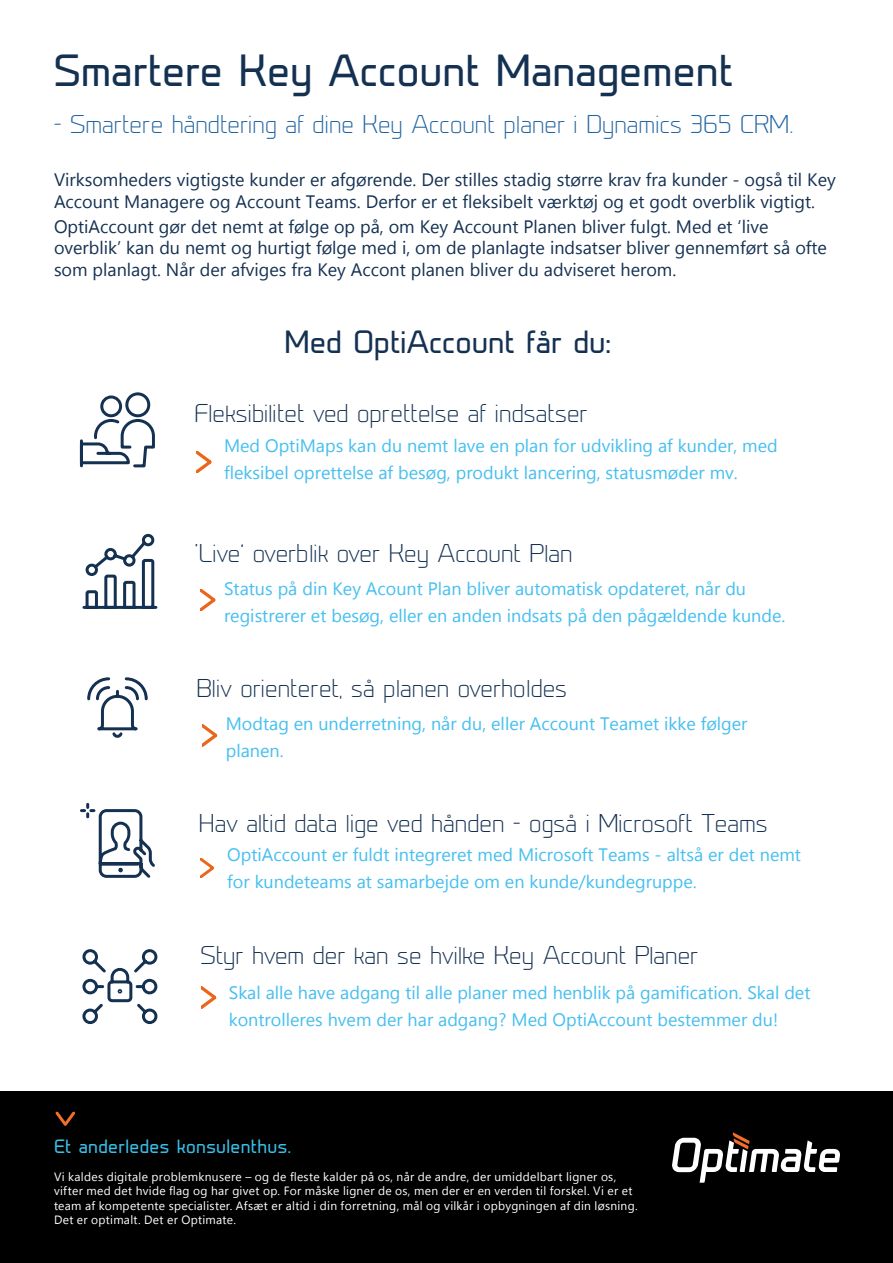
<style>
.page{position:relative;width:893px;height:1263px;background:#fff}
.page>*{position:absolute;margin:0;border:0;box-sizing:border-box;transform-origin:0 0}
.t1{font:42px "Prime";color:#153152}
.t2{font:30px "Prime";color:#153152}
.t3{font:300 24px "Prime";color:#153152}
.t4{font:300 24px "Prime";color:#2164a1}
.t5{font:18px/27px "Gadugi";color:#46bfef}
.t6{font:18px/21.6px "Gadugi";color:#153152}
.t7{font:18px "Prime";letter-spacing:.02em;color:#38c0e9}
.t8{font:12px/14.4px "Gadugi";letter-spacing:.025em;color:#fff}
</style>
<div class="page">
<div style="left:0;top:1091px;width:893px;height:172px;background:#000"></div>
<svg style="left:196px;top:451px;width:16px;height:22px"></svg>
<svg style="left:200px;top:589px;width:16px;height:22px"></svg>
<svg style="left:55px;top:1111px;width:20px;height:15px"></svg>
<svg style="left:672px;top:1132px;width:168px;height:51px"></svg>
<svg style="left:202px;top:724px;width:16px;height:22px"></svg>
<svg style="left:201px;top:858px;width:13px;height:20px"></svg>
<svg style="left:201px;top:986px;width:16px;height:22px"></svg>
<svg style="left:80px;top:802px;width:78px;height:223px"></svg>
<svg style="left:87px;top:677px;width:61px;height:60px"></svg>
<svg style="left:79px;top:392px;width:76px;height:76px"></svg>
<svg style="left:82px;top:533px;width:76px;height:76px"></svg>
<h1 class="t1" style="left:54px;top:45px;width:680px">Smartere Key Account Management</h1>
<h3 class="t4" style="left:54px;top:110px;width:742px">- Smartere håndtering af dine Key Account planer i Dynamics 365 CRM.</h3>
<p class="t6" style="left:54px;top:169px;width:783px">Virksomheders vigtigste kunder er afgørende. Der stilles stadig større krav fra kunder - også til Key<br>Account Managere og Account Teams. Derfor er et fleksibelt værktøj og et godt overblik vigtigt.</p>
<p class="t6" style="left:54px;top:216px;width:774px">OptiAccount gør det nemt at følge op på, om Key Account Planen bliver fulgt. Med et ‘live overblik’ kan du nemt og hurtigt følge med i, om de planlagte indsatser bliver gennemført så ofte som planlagt. Når der afviges fra Key Accont planen bliver du adviseret herom.</p>
<h2 class="t2" style="left:284px;top:323px;width:328px">Med OptiAccount får du:</h2>
<h3 class="t3" style="left:195px;top:399px;width:395px">Fleksibilitet ved oprettelse af indsatser</h3>
<p class="t5" style="left:224px;top:432px;width:555px">Med OptiMaps kan du nemt lave en plan for udvikling af kunder, med fleksibel oprettelse af besøg, produkt lancering, statusmøder mv.</p>
<h3 class="t3" style="left:195px;top:540px;width:380px">‘Live’ overblik over Key Account Plan</h3>
<p class="t5" style="left:224px;top:575px;width:563px">Status på din Key Acount Plan bliver automatisk opdateret, når du registrerer et besøg, eller en anden indsats på den pågældende kunde.</p>
<h3 class="t3" style="left:196px;top:675px;width:372px">Bliv orienteret, så planen overholdes</h3>
<p class="t5" style="left:226px;top:710px;width:523px">Modtag en underretning, når du, eller Account Teamet ikke følger planen.</p>
<h3 class="t3" style="left:199px;top:810px;width:570px">Hav altid data lige ved hånden - også i Microsoft Teams</h3>
<p class="t5" style="left:227px;top:841px;width:575px">OptiAccount er fuldt integreret med Microsoft Teams - altså er det nemt for kundeteams at samarbejde om en kunde/kundegruppe.</p>
<h3 class="t3" style="left:200px;top:942px;width:499px">Styr hvem der kan se hvilke Key Account Planer</h3>
<p class="t5" style="left:229px;top:979px;width:583px">Skal alle have adgang til alle planer med henblik på gamification. Skal det kontrolleres hvem der har adgang? Med OptiAccount bestemmer du!</p>
<p class="t7" style="left:54px;top:1135px;width:239px">Et anderledes konsulenthus.</p>
<p class="t8" style="left:54px;top:1169px;width:585px">Vi kaldes digitale problemknusere – og de fleste kalder på os, når de andre, der umiddelbart ligner os, vifter med det hvide flag og har givet op. For måske ligner de os, men der er en verden til forskel. Vi er et team af kompetente specialister. Afsæt er altid i din forretning, mål og vilkår i opbygningen af din løsning.<br>Det er optimalt. Det er Optimate.</p>
</div>
